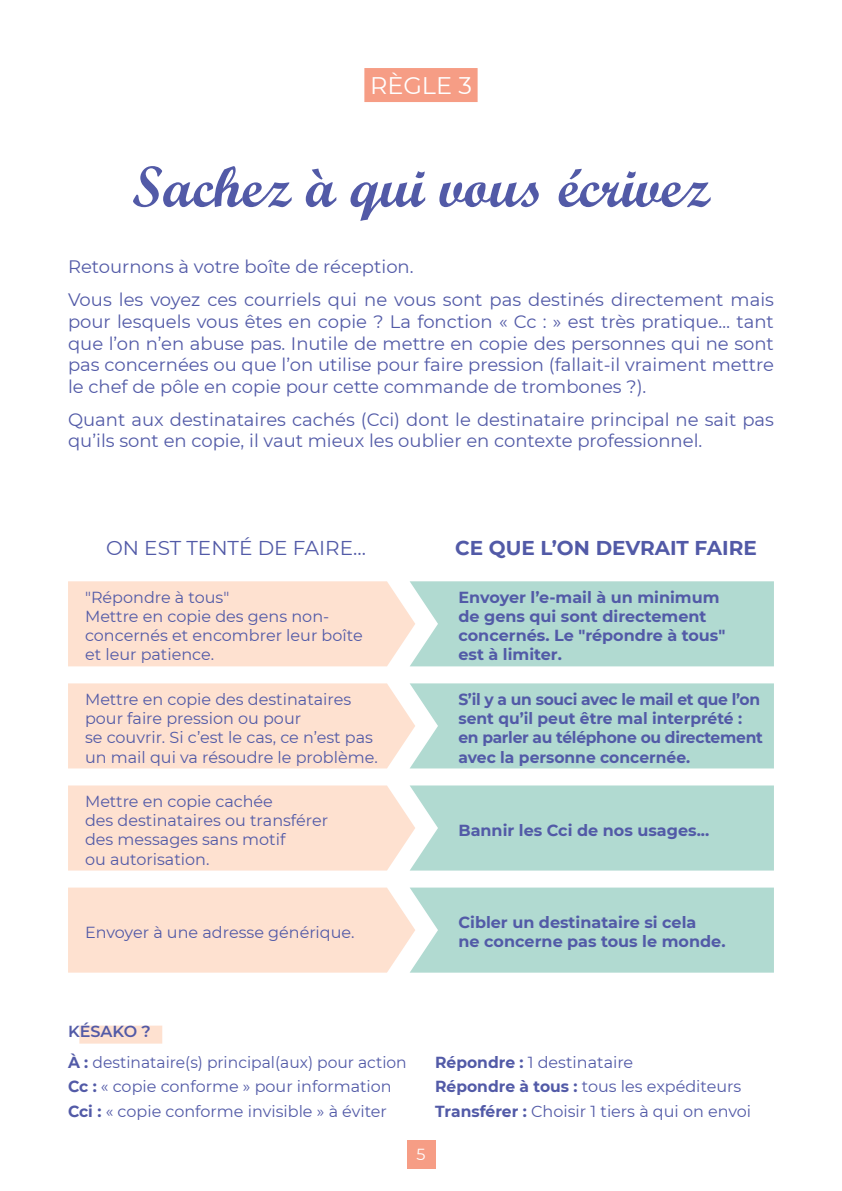
<style>
.page{position:relative;width:842px;height:1191px;background:#fff}
.page>*{position:absolute;margin:0;border:0;box-sizing:border-box;transform-origin:0 0}
.t1{font:58px "Script MT Bold";color:#525aa7}
.t2{font:24px "Montserrat";color:#fff}
.t3{font:700 20px "Montserrat";color:#525aa7}
.t4{font:20px "Montserrat";color:#525aa7}
.t5{font:18px/21.6px "Montserrat";color:#525aa7}
.t6{font:16px/19.2px "Montserrat";color:#525aa7}
.t7{font:700 16px/19.2px "Montserrat";color:#525aa7}
.t8{font:16px "Montserrat";color:#fff}
.s1{font-weight:600}
.s2{font-weight:700}
</style>
<div class="page">
<svg style="left:68px;top:581px;width:706px;height:85px;background:#d7ded2"></svg>
<svg style="left:68px;top:683px;width:706px;height:85px;background:#d7ded2"></svg>
<svg style="left:68px;top:785px;width:706px;height:85px;background:#d8ded2"></svg>
<svg style="left:68px;top:887px;width:706px;height:85px;background:#d8ded2"></svg>
<div style="left:364px;top:68px;width:114px;height:34px;background:#f69d85"></div>
<div style="left:79px;top:1025px;width:83px;height:18px;background:#fee1d0"></div>
<div style="left:407px;top:1140px;width:28px;height:28px;background:#f69d85"></div>
<h2 class="t2" style="left:370px;top:69px;width:103px">RÈGLE 3</h2>
<h1 class="t1" style="left:132px;top:163px;width:579px">Sachez à qui vous écrivez</h1>
<p class="t5" style="left:68px;top:251px;width:707px;line-height:33px">Retournons à votre boîte de réception.<br>Vous les voyez ces courriels qui ne vous sont pas destinés directement mais</p>
<p class="t5" style="left:68px;top:310px;width:707px;text-align:justify">pour lesquels vous êtes en copie ? La fonction « Cc : » est très pratique… tant que l’on n’en abuse pas. Inutile de mettre en copie des personnes qui ne sont pas concernées ou que l’on utilise pour faire pression (fallait-il vraiment mettre le chef de pôle en copie pour cette commande de trombones ?).</p>
<p class="t5" style="left:68px;top:409px;width:707px">Quant aux destinataires cachés (Cci) dont le destinataire principal ne sait pas qu’ils sont en copie, il vaut mieux les oublier en contexte professionnel.</p>
<p class="t4" style="left:106px;top:537px;width:261px">ON EST TENTÉ DE FAIRE...</p>
<p class="t3" style="left:455px;top:537px;width:303px">CE QUE L’ON DEVRAIT FAIRE</p>
<p class="t6" style="left:85px;top:588px;width:279px">"Répondre à tous"<br>Mettre en copie des gens non&shy;concernés et encombrer leur boîte et leur patience.</p>
<p class="t6" style="left:85px;top:690px;width:294px">Mettre en copie des destinataires pour faire pression ou pour<br>se couvrir. Si c’est le cas, ce n’est pas un mail qui va résoudre le problème.</p>
<p class="t6" style="left:85px;top:792px;width:245px">Mettre en copie cachée<br>des destinataires ou transférer des messages sans motif<br>ou autorisation.</p>
<p class="t6" style="left:85px;top:922px;width:271px">Envoyer à une adresse générique.</p>
<p class="t7" style="left:458px;top:587px;width:268px">Envoyer l’e-mail à un minimum de gens qui sont directement concernés. Le "répondre à tous" est à limiter.</p>
<p class="t7" style="left:458px;top:689px;width:306px">S’il y a un souci avec le mail et que l’on sent qu’il peut être mal interprété : en parler au téléphone ou directement avec la personne concernée.</p>
<p class="t7" style="left:458px;top:820px;width:252px">Bannir les Cci de nos usages...</p>
<p class="t7" style="left:458px;top:913px;width:269px">Cibler un destinataire si cela<br>ne concerne pas tous le monde.</p>
<p class="t6" style="left:68px;top:1016px;width:340px;line-height:30.6px"><span class="s1">KÉSAKO ?<br></span><span class="s2">À :</span> destinataire(s) principal(aux) pour action</p>
<p class="t6" style="left:68px;top:1073px;width:325px;line-height:24.8px"><span class="s2">Cc :</span> « copie conforme » pour information<br><span class="s2">Cci :</span> « copie conforme invisible » à éviter</p>
<p class="t6" style="left:435px;top:1049px;width:318px;line-height:24.8px"><span class="s2">Répondre :</span> 1 destinataire<br><span class="s2">Répondre à tous :</span> tous les expéditeurs<br><span class="s2">Transférer :</span> Choisir 1 tiers à qui on envoi</p>
<p class="t8" style="left:416px;top:1145px;width:11px">5</p>
</div>
